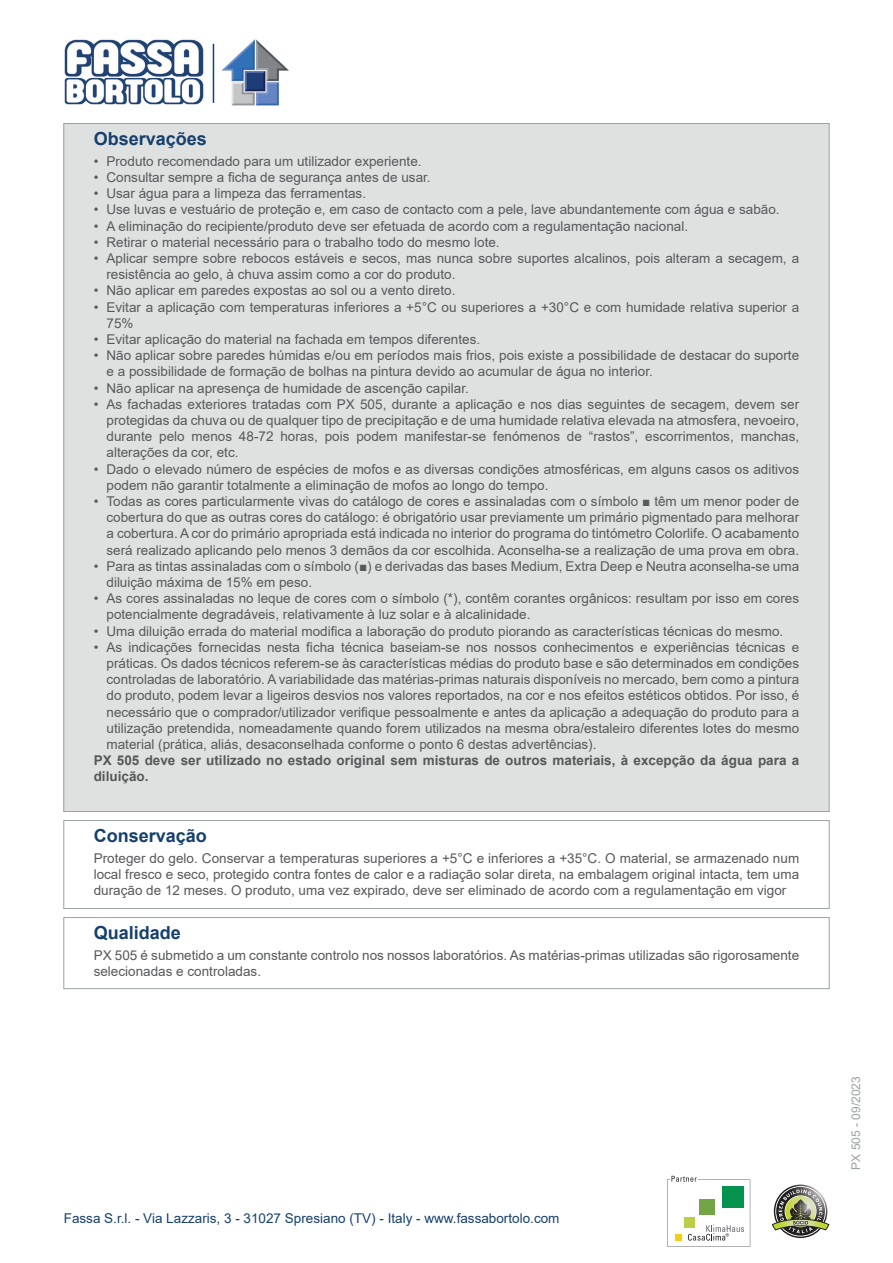
<style>
.page{position:relative;width:893px;height:1263px;background:#fff}
.page>*{position:absolute;margin:0;border:0;box-sizing:border-box;transform-origin:0 0}
.Titolo{font:700 18px "Arial";color:#15406e}
.Conservazione{font:13.5px/16.2px "Arial";color:#57585a}
.Qualita{font:13.5px/16.2px "Arial";color:#57585a}
.Note{font:700 13.5px/16.2px "Arial";color:#57585a}
.t1{font:13.5px "Arial";color:#15406e}
.t2{font:12px "Arial";color:#9ba1a4}
</style>
<div class="page">
<div style="left:64px;top:124px;width:765px;height:687px;background:#dfe1e1"></div>
<div style="left:64px;top:820px;width:765px;height:89px;border:1px solid #9ba1a4"></div>
<div style="left:64px;top:917px;width:765px;height:72px;border:1px solid #9ba1a4"></div>
<svg style="left:667px;top:1176px;width:83px;height:71px"></svg>
<svg style="left:772px;top:1186px;width:57px;height:50px"></svg>
<img style="left:64px;top:39px;width:140px;height:66px">
<hr style="left:213px;top:44px;width:1px;height:59px;background:#15406e">
<img style="left:221px;top:39px;width:68px;height:67px">
<p class="Titolo" style="left:94px;top:126px;width:115px">Observações</p>
<p class="Conservazione" style="left:94px;top:153px;width:329px">• Produto recomendado para um utilizador experiente.</p>
<p class="Conservazione" style="left:94px;top:169px;width:338px">• Consultar sempre a ficha de segurança antes de usar.</p>
<p class="Conservazione" style="left:94px;top:185px;width:274px">• Usar água para a limpeza das ferramentas.</p>
<p class="Conservazione" style="left:94px;top:201px;width:687px">• Use luvas e vestuário de proteção e, em caso de contacto com a pele, lave abundantemente com água e sabão.</p>
<p class="Conservazione" style="left:94px;top:218px;width:596px">• A eliminação do recipiente/produto deve ser efetuada de acordo com a regulamentação nacional.</p>
<p class="Conservazione" style="left:94px;top:234px;width:407px">• Retirar o material necessário para o trabalho todo do mesmo lote.</p>
<p class="Conservazione" style="left:106px;top:250px;width:694px;text-indent:-13px">• Aplicar sempre sobre rebocos estáveis e secos, mas nunca sobre suportes alcalinos, pois alteram a secagem, a resistência ao gelo, à chuva assim como a cor do produto.</p>
<p class="Conservazione" style="left:94px;top:282px;width:363px">• Não aplicar em paredes expostas ao sol ou a vento direto.</p>
<p class="Conservazione" style="left:106px;top:299px;width:694px;text-indent:-13px">• Evitar a aplicação com temperaturas inferiores a +5°C ou superiores a +30°C e com humidade relativa superior a<br>75%</p>
<p class="Conservazione" style="left:94px;top:331px;width:388px">• Evitar aplicação do material na fachada em tempos diferentes.</p>
<p class="Conservazione" style="left:106px;top:347px;width:694px;text-indent:-13px">• Não aplicar sobre paredes húmidas e/ou em períodos mais frios, pois existe a possibilidade de destacar do suporte e a possibilidade de formação de bolhas na pintura devido ao acumular de água no interior.</p>
<p class="Conservazione" style="left:94px;top:380px;width:377px">• Não aplicar na apresença de humidade de ascenção capilar.</p>
<p class="Conservazione" style="left:106px;top:396px;width:694px;text-align:justify;text-indent:-13px">• As fachadas exteriores tratadas com PX 505, durante a aplicação e nos dias seguintes de secagem, devem ser protegidas da chuva ou de qualquer tipo de precipitação e de uma humidade relativa elevada na atmosfera, nevoeiro, durante pelo menos 48-72 horas, pois podem manifestar-se fenómenos de “rastos”, escorrimentos, manchas, alterações da cor, etc.</p>
<p class="Conservazione" style="left:106px;top:461px;width:694px;text-indent:-13px">• Dado o elevado número de espécies de mofos e as diversas condições atmosféricas, em alguns casos os aditivos podem não garantir totalmente a eliminação de mofos ao longo do tempo.</p>
<p class="Conservazione" style="left:106px;top:493px;width:694px;text-align:justify;text-indent:-13px">• Todas as cores particularmente vivas do catálogo de cores e assinaladas com o símbolo ■ têm um menor poder de cobertura do que as outras cores do catálogo: é obrigatório usar previamente um primário pigmentado para melhorar a cobertura. A cor do primário apropriada está indicada no interior do programa do tintómetro Colorlife. O acabamento será realizado aplicando pelo menos 3 demãos da cor escolhida. Aconselha-se a realização de uma prova em obra.</p>
<p class="Conservazione" style="left:106px;top:558px;width:694px;text-indent:-13px">• Para as tintas assinaladas com o símbolo (■) e derivadas das bases Medium, Extra Deep e Neutra aconselha-se uma diluição máxima de 15% em peso.</p>
<p class="Conservazione" style="left:106px;top:590px;width:694px;text-indent:-13px">• As cores assinaladas no leque de cores com o símbolo (*), contêm corantes orgânicos: resultam por isso em cores potencialmente degradáveis, relativamente à luz solar e à alcalinidade.</p>
<p class="Conservazione" style="left:94px;top:623px;width:691px">• Uma diluição errada do material modifica a laboração do produto piorando as características técnicas do mesmo.</p>
<p class="Conservazione" style="left:106px;top:639px;width:694px;text-align:justify;text-indent:-13px">• As indicações fornecidas nesta ficha técnica baseiam-se nos nossos conhecimentos e experiências técnicas e práticas. Os dados técnicos referem-se às características médias do produto base e são determinados em condições controladas de laboratório. A variabilidade das matérias-primas naturais disponíveis no mercado, bem como a pintura do produto, podem levar a ligeiros desvios nos valores reportados, na cor e nos efeitos estéticos obtidos. Por isso, é necessário que o comprador/utilizador verifique pessoalmente e antes da aplicação a adequação do produto para a utilização pretendida, nomeadamente quando forem utilizados na mesma obra/estaleiro diferentes lotes do mesmo material (prática, aliás, desaconselhada conforme o ponto 6 destas advertências).</p>
<p class="Note" style="left:94px;top:752px;width:707px">PX 505 deve ser utilizado no estado original sem misturas de outros materiais, à excepção da água para a diluição.</p>
<p class="Titolo" style="left:94px;top:823px;width:115px">Conservação</p>
<p class="Conservazione" style="left:94px;top:850px;width:707px;text-align:justify">Proteger do gelo. Conservar a temperaturas superiores a +5°C e inferiores a +35°C. O material, se armazenado num local fresco e seco, protegido contra fontes de calor e a radiação solar direta, na embalagem original intacta, tem uma duração de 12 meses. O produto, uma vez expirado, deve ser eliminado de acordo com a regulamentação em vigor</p>
<p class="Titolo" style="left:94px;top:920px;width:89px">Qualidade</p>
<p class="Qualita" style="left:94px;top:947px;width:707px">PX 505 é submetido a um constante controlo nos nossos laboratórios. As matérias-primas utilizadas são rigorosamente selecionadas e controladas.</p>
<p class="t1" style="left:64px;top:1208px;width:497px">Fassa S.r.l. - Via Lazzaris, 3 - 31027 Spresiano (TV) - Italy - www.fassabortolo.com</p>
<p class="t2" style="left:848px;top:1170px;width:95px;rotate:-90deg">PX 505 - 09/2023</p>
</div>
